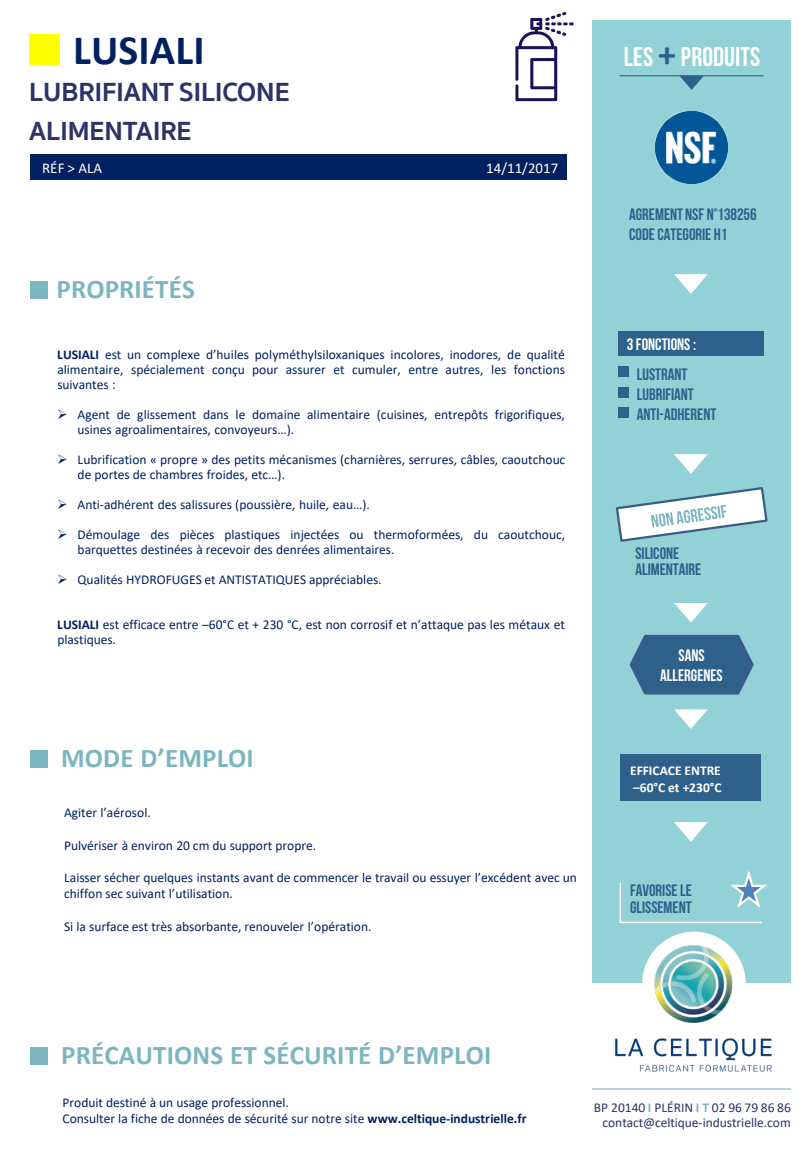
<style>
.page{position:relative;width:810px;height:1170px;background:#fff}
.page>*{position:absolute;margin:0;border:0;box-sizing:border-box;transform-origin:0 0}
.t1{font:700 42px "Calibri";letter-spacing:.005em;color:#002060}
.t2{font:700 27px "Calibri";letter-spacing:.005em;color:#7bb6c0}
.t3{font:700 27px/38.8px "Sukhumvit Set";letter-spacing:.005em;color:#2d3367}
.t4{font:27px "Bebas Neue";letter-spacing:.005em;color:#fff}
.t5{font:16.5px/16.5px "Bebas Neue";letter-spacing:-.005em;color:#2d608b}
.t6{font:16.5px/19.8px "Bebas Neue";letter-spacing:-.005em;color:#fff;text-align:center}
.t7{font:15px "Calibri";color:#fff}
.t8{font:13.5px/15px "Calibri";color:#002060}
.t9{font:13.5px/15px "Calibri";color:#2d3367;text-align:right}
.t10{font:700 13.5px "Calibri";color:#fff}
.s1{font-weight:700}
.s2{font-family:"Calibri";font-weight:700;font-size:36px;color:#2d608b}
.s3{font-weight:700;color:#7bb6c0}
</style>
<div class="page">
<div style="left:592px;top:20px;width:199px;height:963px;background:#92d1d5"></div>
<div style="left:31px;top:155px;width:536px;height:25px;background:#002060"></div>
<div style="left:30px;top:34px;width:30px;height:31px;background:#ff0"></div>
<div style="left:30px;top:281px;width:18px;height:17px;background:#7bb6c0"></div>
<div style="left:30px;top:750px;width:18px;height:18px;background:#7bb6c0"></div>
<div style="left:30px;top:1047px;width:18px;height:18px;background:#7bb6c0"></div>
<hr style="left:620px;top:75px;width:144px;height:1px;background:#2d608b">
<svg style="left:680px;top:76px;width:24px;height:14px"></svg>
<svg style="left:674px;top:274px;width:34px;height:20px"></svg>
<div style="left:618px;top:332px;width:146px;height:24px;background:#2d608b"></div>
<div style="left:618px;top:367px;width:11px;height:10px;background:#2d608b"></div>
<div style="left:618px;top:387px;width:11px;height:11px;background:#2d608b"></div>
<div style="left:618px;top:408px;width:11px;height:10px;background:#2d608b"></div>
<svg style="left:674px;top:454px;width:34px;height:20px"></svg>
<svg style="left:615px;top:487px;width:153px;height:55px"></svg>
<svg style="left:674px;top:709px;width:34px;height:20px"></svg>
<div style="left:620px;top:755px;width:141px;height:46px;background:#2d608b"></div>
<svg style="left:619px;top:870px;width:148px;height:54px"></svg>
<svg style="left:674px;top:822px;width:34px;height:20px"></svg>
<hr style="left:592px;top:1088px;width:199px;height:2px;background:#7bb6c0">
<img style="left:599px;top:931px;width:190px;height:158px">
<img style="left:515px;top:12px;width:59px;height:89px">
<img style="left:655px;top:112px;width:72px;height:72px">
<svg style="left:674px;top:603px;width:34px;height:20px"></svg>
<svg style="left:629px;top:634px;width:125px;height:61px;background:#3c6f95"></svg>
<h1 class="t1" style="left:73px;top:20px;width:133px">LUSIALI</h1>
<p class="t3" style="left:29px;top:73px;width:262px">LUBRIFIANT SILICONE<br>ALIMENTAIRE</p>
<p class="t7" style="left:42px;top:158px;width:61px">RÉF &gt; ALA</p>
<p class="t7" style="left:486px;top:158px;width:73px">14/11/2017</p>
<p class="t2" style="left:56px;top:270px;width:140px">PROPRIÉTÉS</p>
<p class="t8" style="left:57px;top:347px;width:509px;text-align:justify"><span class="s1">LUSIALI</span> est un complexe d’huiles polyméthylsiloxaniques incolores, inodores, de qualité alimentaire, spécialement conçu pour assurer et cumuler, entre autres, les fonctions suivantes :</p>
<p class="t8" style="left:78px;top:407px;width:489px;text-indent:-20px">➢ Agent de glissement dans le domaine alimentaire (cuisines, entrepôts frigorifiques, usines agroalimentaires, convoyeurs…).</p>
<p class="t8" style="left:78px;top:452px;width:489px;text-indent:-20px">➢ Lubrification « propre » des petits mécanismes (charnières, serrures, câbles, caoutchouc de portes de chambres froides, etc…).</p>
<p class="t8" style="left:57px;top:497px;width:314px">➢ Anti-adhérent des salissures (poussière, huile, eau…).</p>
<p class="t8" style="left:78px;top:527px;width:489px;text-indent:-20px">➢ Démoulage des pièces plastiques injectées ou thermoformées, du caoutchouc, barquettes destinées à recevoir des denrées alimentaires.</p>
<p class="t8" style="left:57px;top:572px;width:326px">➢ Qualités HYDROFUGES et ANTISTATIQUES appréciables.</p>
<p class="t8" style="left:57px;top:617px;width:509px"><span class="s1">LUSIALI</span> est efficace entre –60°C et + 230 °C, est non corrosif et n’attaque pas les métaux et plastiques.</p>
<p class="t2" style="left:61px;top:739px;width:194px">MODE D’EMPLOI</p>
<p class="t8" style="left:64px;top:805px;width:88px">Agiter l’aérosol.</p>
<p class="t8" style="left:64px;top:838px;width:254px">Pulvériser à environ 20 cm du support propre.</p>
<p class="t8" style="left:64px;top:869px;width:514px;line-height:16.2px">Laisser sécher quelques instants avant de commencer le travail ou essuyer l’excédent avec un chiffon sec suivant l’utilisation.</p>
<p class="t8" style="left:64px;top:919px;width:309px">Si la surface est très absorbante, renouveler l’opération.</p>
<p class="t4" style="left:624px;top:42px;width:138px">LES <span class="s2">+</span> PRODUITS</p>
<p class="t5" style="left:629px;top:206px;width:129px">AGREMENT NSF N°138256</p>
<p class="t5" style="left:629px;top:226px;width:100px">CODE CATEGORIE H1</p>
<p class="t6" style="left:627px;top:335px;width:71px">3 FONCTIONS :</p>
<p class="t5" style="left:637px;top:366px;width:52px">LUSTRANT</p>
<p class="t5" style="left:637px;top:386px;width:59px">LUBRIFIANT</p>
<p class="t5" style="left:637px;top:405px;width:81px">ANTI-ADHERENT</p>
<p class="t5" style="left:635px;top:545px;width:45px">SILICONE</p>
<p class="t5" style="left:635px;top:561px;width:67px">ALIMENTAIRE</p>
<p class="t6" style="left:660px;top:646px;width:64px">SANS<br>ALLERGENES</p>
<p class="t10" style="left:630px;top:761px;width:92px">EFFICACE ENTRE</p>
<p class="t10" style="left:633px;top:778px;width:90px">–60°C et +230°C</p>
<p class="t5" style="left:630px;top:882px;width:63px">FAVORISE LE<br>GLISSEMENT</p>
<p class="t2" style="left:61px;top:1036px;width:432px">PRÉCAUTIONS ET SÉCURITÉ D’EMPLOI</p>
<p class="t8" style="left:62px;top:1094px;width:228px">Produit destiné à un usage professionnel.</p>
<p class="t8" style="left:62px;top:1111px;width:466px">Consulter la fiche de données de sécurité sur notre site <span class="s1">www.celtique-industrielle.fr</span></p>
<p class="t9" style="left:594px;top:1100px;width:198px">BP 20140 <span class="s3">I</span> PLÉRIN <span class="s3">I T</span> 02 96 79 86 86 contact@celtique-industrielle.com</p>
</div>
